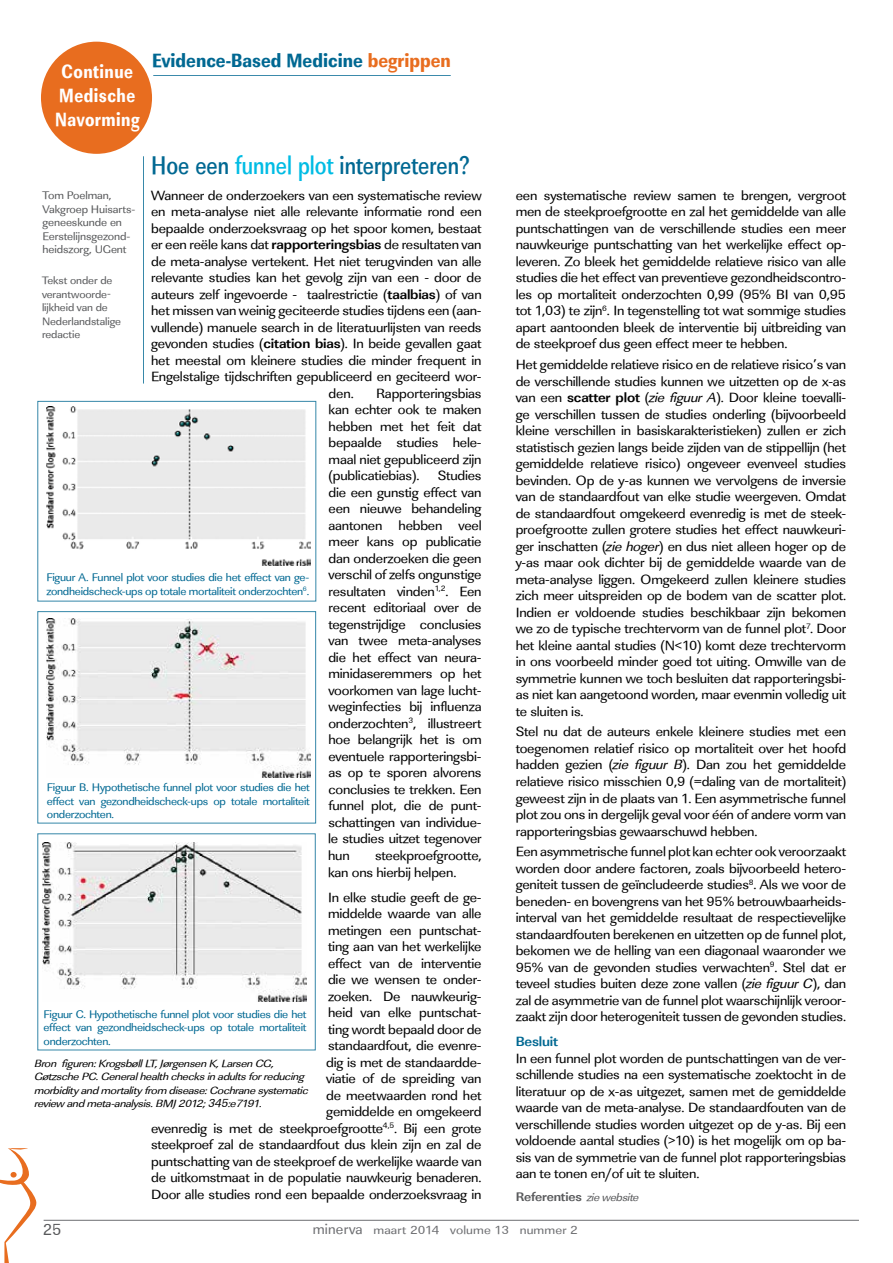
<style>
.page{position:relative;width:893px;height:1263px;background:#fff}
.page>*{position:absolute;margin:0;border:0;box-sizing:border-box;transform-origin:0 0}
.t1{font:500 26.4px "Linear Std Nr";color:#006892;scale:.91 1}
.t2{font:19.8px "Linear Std Nr Xbold";color:#006892}
.t3{font:19.8px/24px "Linear Std Nr Xbold";letter-spacing:.025em;color:#fff;text-align:center;scale:.91 1}
.t4{font:16.5px "Linear Std";color:#58595b}
.t5{font:13.8px/16.5px "Linear Std";letter-spacing:-.015em;color:#000;text-align:justify;scale:1.05 1}
.t6{font:700 13.8px "Linear Std";letter-spacing:-.015em;color:#006892;scale:1.05 1}
.t7{font:700 12.9px "Linear Std";letter-spacing:-.015em;color:#58595b;scale:1.05 1}
.t8{font:12.15px "Linear Std";letter-spacing:.01em;color:#6d6e71;scale:1.11 1}
.t9{font:11.4px/13.5px "Linear Std";letter-spacing:-.025em;color:#006892;text-align:justify;scale:1.05 1}
.t10{font:11.4px/13.5px "Linear Std";letter-spacing:-.01em;color:#58595b;scale:1.05 1}
.t11{font:11.1px/13.5px "Linear Std";letter-spacing:-.01em;color:#58595b;scale:1.05 1}
.t12{font:italic 10.8px/13.5px "Linear Std";letter-spacing:-.025em;color:#000;scale:1.11 1}
.s1{color:#e86d1f}
.s2{color:#00bce4}
.s3{font-weight:700}
.s4{font-size:12px}
.s5{font-style:italic}
.s6{font-weight:400;font-style:italic;font-size:11.4px}
.s7{font-size:15px}
</style>
<div class="page">
<hr style="left:44px;top:1220px;width:815px;height:1px;background:#6d6e71">
<svg style="left:0;top:1148px;width:37px;height:115px"></svg>
<div style="left:41px;top:42px;width:111px;height:112px;background:#e86d1f;border-radius:50%"></div>
<hr style="left:153px;top:75px;width:298px;height:1px;background:#006892">
<hr style="left:143px;top:156px;width:1px;height:228px;background:#006892">
<img style="left:46px;top:406px;width:264px;height:159px">
<img style="left:46px;top:618px;width:264px;height:159px">
<img style="left:43px;top:842px;width:264px;height:159px">
<h2 class="t3" style="left:55px;top:60px;width:94px">Continue<br>Medische<br>Navorming</h2>
<h2 class="t2" style="left:152px;top:48px;width:300px">Evidence-Based Medicine <span class="s1">begrippen</span></h2>
<h1 class="t1" style="left:151px;top:149px;width:351px">Hoe een <span class="s2">funnel plot</span> interpreteren?</h1>
<p class="t10" style="left:43px;top:189px;width:90px">Tom Poelman,<br>Vakgroep Huisarts&shy;geneeskunde en<br>Eerstelijnsgezond&shy;heidszorg, UGent</p>
<p class="t5" style="left:151px;top:187px;width:316px">Wanneer de onderzoekers van een systematische review</p>
<p class="t5" style="left:151px;top:204px;width:316px">en meta-analyse niet alle relevante informatie rond een</p>
<p class="t5" style="left:151px;top:220px;width:316px">bepaalde onderzoeksvraag op het spoor komen, bestaat</p>
<p class="t5" style="left:151px;top:237px;width:316px">er een reële kans dat <span class="s3">rapporteringsbias</span> de resultaten van</p>
<p class="t5" style="left:151px;top:253px;width:316px">de meta-analyse vertekent. Het niet terugvinden van alle</p>
<p class="t5" style="left:151px;top:270px;width:316px">relevante studies kan het gevolg zijn van een - door de</p>
<p class="t5" style="left:151px;top:286px;width:316px">auteurs zelf ingevoerde - taalrestrictie (<span class="s3">taalbias</span>) of van</p>
<p class="t5" style="left:151px;top:303px;width:316px">het missen van weinig geciteerde studies tijdens een (aan-</p>
<p class="t5" style="left:151px;top:319px;width:316px">vullende) manuele search in de literatuurlijsten van reeds</p>
<p class="t5" style="left:151px;top:336px;width:316px">gevonden studies (<span class="s3">citation bias</span>). In beide gevallen gaat</p>
<p class="t5" style="left:151px;top:352px;width:316px">het meestal om kleinere studies die minder frequent in</p>
<p class="t5" style="left:151px;top:369px;width:316px">Engelstalige tijdschriften gepubliceerd en geciteerd wor-</p>
<p class="t5" style="left:329px;top:385px;width:25px">den.</p>
<p class="t11" style="left:42px;top:274px;width:77px">Tekst onder de verantwoorde&shy;lijkheid van de<br>Nederlandstalige redactie</p>
<p class="t5" style="left:329px;top:385px;width:147px;text-indent:48px">Rapporteringsbias kan echter ook te maken hebben met het feit dat bepaalde studies hele&shy;maal niet gepubliceerd zijn (publicatiebias).</p>
<p class="t5" style="left:328px;top:468px;width:148px;text-indent:110px">Studies die een gunstig effect van een nieuwe behandeling aantonen hebben veel meer kans op publicatie dan onderzoeken die geen verschil of zelfs ongunstige resultaten vinden<sup>1,2</sup>. Een recent editoriaal over de tegenstrijdige conclusies van twee meta-analyses die het effect van neura&shy;minidaseremmers op het voorkomen van lage lucht&shy;weginfecties bij influenza onderzochten<sup>3</sup>, illustreert hoe belangrijk het is om eventuele rapporteringsbi&shy;as op te sporen alvorens conclusies te trekken. Een funnel plot, die de punt&shy;schattingen van individue&shy;le studies uitzet tegenover hun</p>
<p class="t9" style="left:46px;top:571px;width:252px">Figuur A. Funnel plot voor studies die het effect van ge&shy;zondheidscheck-ups op totale mortaliteit onderzochten<sup>6</sup>.</p>
<p class="t9" style="left:47px;top:781px;width:252px">Figuur B. Hypothetische funnel plot voor studies die het effect van gezondheidscheck-ups op totale mortaliteit onderzochten.</p>
<p class="t5" style="left:328px;top:847px;width:148px;text-indent:47px">steekproefgrootte, kan ons hierbij helpen.</p>
<p class="t5" style="left:151px;top:889px;width:316px;text-align:right">In elke studie geeft de ge-<br>middelde waarde van alle<br>metingen een puntschat-<br>ting aan van het werkelijke<br>effect van de interventie<br>die we wensen te onder-<br>zoeken. De nauwkeurig-<br>heid van elke puntschat-<br>ting wordt bepaald door de<br>standaardfout, die evenre-<br>dig is met de standaardde-<br>viatie of de spreiding van<br>de meetwaarden rond het<br>gemiddelde en omgekeerd<br>evenredig is met de steekproefgrootte<sup>4,5</sup>. Bij een grote steekproef zal de standaardfout dus klein zijn en zal de puntschatting van de steekproef de werkelijke waarde van de uitkomstmaat in de populatie nauwkeurig benaderen.<br>Door alle studies rond een bepaalde onderzoeksvraag in</p>
<p class="t9" style="left:44px;top:1007px;width:252px">Figuur C. Hypothetische funnel plot voor studies die het effect van gezondheidscheck-ups op totale mortaliteit onderzochten.</p>
<p class="t12" style="left:35px;top:1056px;width:248px">Bron figuren: Krogsbøll LT, Jørgensen K, Larsen CG, Gøtzsche PC. General health checks in adults for reducing morbidity and mortality from disease: Cochrane systematic review and meta-analysis. BMJ 2012; <span class="s4">345</span>:e7191.</p>
<p class="t5" style="left:516px;top:187px;width:316px">een systematische review samen te brengen, vergroot men de steekproefgrootte en zal het gemiddelde van alle puntschattingen van de verschillende studies een meer nauwkeurige puntschatting van het werkelijke effect op&shy;leveren. Zo bleek het gemiddelde relatieve risico van alle studies die het effect van preventieve gezondheidscontro&shy;les op mortaliteit onderzochten 0,99 (95% BI van 0,95 tot 1,03) te zijn<sup>6</sup>. In tegenstelling tot wat sommige studies apart aantoonden bleek de interventie bij uitbreiding van de steekproef dus geen effect meer te hebben.</p>
<p class="t5" style="left:516px;top:356px;width:316px">Het gemiddelde relatieve risico en de relatieve risico’s van de verschillende studies kunnen we uitzetten op de x-as van een <span class="s3">scatter plot</span> (<span class="s5">zie figuur A</span>). Door kleine toevalli&shy;ge verschillen tussen de studies onderling (bijvoorbeeld kleine verschillen in basiskarakteristieken) zullen er zich statistisch gezien langs beide zijden van de stippellijn (het gemiddelde relatieve risico) ongeveer evenveel studies bevinden. Op de y-as kunnen we vervolgens de inversie van de standaardfout van elke studie weergeven. Omdat de standaardfout omgekeerd evenredig is met de steek&shy;proefgrootte zullen grotere studies het effect nauwkeuri&shy;ger inschatten (<span class="s5">zie hoger</span>) en dus niet alleen hoger op de y-as maar ook dichter bij de gemiddelde waarde van de meta-analyse liggen. Omgekeerd zullen kleinere studies zich meer uitspreiden op de bodem van de scatter plot.<br>Indien er voldoende studies beschikbaar zijn bekomen we zo de typische trechtervorm van de funnel plot<sup>7</sup>. Door het kleine aantal studies (N&lt;10) komt deze trechtervorm in ons voorbeeld minder goed tot uiting. Omwille van de symmetrie kunnen we toch besluiten dat rapporteringsbi&shy;as niet kan aangetoond worden, maar evenmin volledig uit te sluiten is.</p>
<p class="t5" style="left:516px;top:724px;width:316px">Stel nu dat de auteurs enkele kleinere studies met een toegenomen relatief risico op mortaliteit over het hoofd hadden gezien (<span class="s5">zie figuur B</span>). Dan zou het gemiddelde relatieve risico misschien 0,9 (=daling van de mortaliteit) geweest zijn in de plaats van 1. Een asymmetrische funnel plot zou ons in dergelijk geval voor één of andere vorm van rapporteringsbias gewaarschuwd hebben.</p>
<p class="t5" style="left:516px;top:843px;width:316px">Een asymmetrische funnel plot kan echter ook veroorzaakt worden door andere factoren, zoals bijvoorbeeld hetero&shy;geniteit tussen de geïncludeerde studies<sup>8</sup>. Als we voor de beneden- en bovengrens van het 95% betrouwbaarheids&shy;interval van het gemiddelde resultaat de respectievelijke standaardfouten berekenen en uitzetten op de funnel plot, bekomen we de helling van een diagonaal waaronder we 95% van de gevonden studies verwachten<sup>9</sup>. Stel dat er teveel studies buiten deze zone vallen (<span class="s5">zie figuur C</span>), dan zal de asymmetrie van de funnel plot waarschijnlijk veroor&shy;zaakt zijn door heterogeniteit tussen de gevonden studies.</p>
<p class="t6" style="left:516px;top:1033px;width:42px">Besluit</p>
<p class="t5" style="left:516px;top:1050px;width:316px">In een funnel plot worden de puntschattingen van de ver&shy;schillende studies na een systematische zoektocht in de literatuur op de x-as uitgezet, samen met de gemiddelde waarde van de meta-analyse. De standaardfouten van de verschillende studies worden uitgezet op de y-as. Bij een voldoende aantal studies (&gt;10) is het mogelijk om op ba&shy;sis van de symmetrie van de funnel plot rapporteringsbias aan te tonen en/of uit te sluiten.</p>
<p class="t7" style="left:516px;top:1188px;width:119px">Referenties <span class="s6">zie website</span></p>
<p class="t4" style="left:43px;top:1220px;width:20px">25</p>
<p class="t8" style="left:313px;top:1223px;width:240px"><span class="s7">minerva</span> maart 2014 volume 13 nummer 2</p>
</div>
